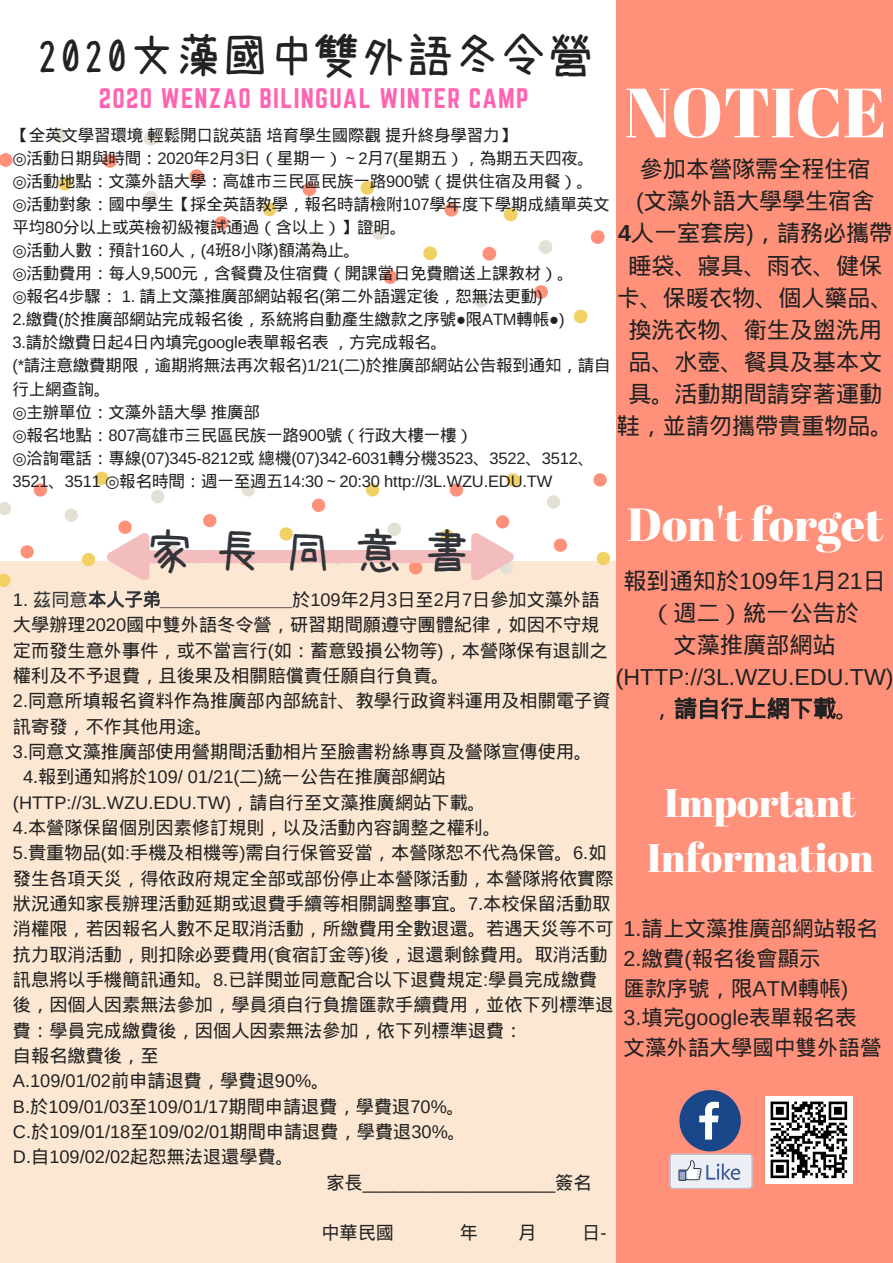
<style>
.page{position:relative;width:893px;height:1263px;background:#fff}
.page>*{position:absolute;margin:0;border:0;box-sizing:border-box;transform-origin:0 0}
.t1{font:69.53px "Abril Fatface";color:#fff}
.t2{font:46.35px "uzura font";color:#222}
.t3{font:46.35px "Abril Fatface";color:#fff}
.t4{font:46.35px "uzura font";letter-spacing:.5em;color:#31353a}
.t5{font:39.75px/55.1px "Abril Fatface";color:#fff;text-align:center}
.t6{font:24.83px "Norwester";letter-spacing:.05em;color:#ff63b1}
.t7{font:23.17px/32.1px "Droid Sans Fallback";letter-spacing:-.005em;color:#222;text-align:center}
.t8{font:23.17px "Arimo";color:#222}
.t9{font:21.52px/29.8px "Droid Sans Fallback";color:#222}
.t10{font:21.52px "Arimo";color:#222}
.t11{font:18.23px/25.3px "Droid Sans Fallback";color:#222}
.t12{font:18.23px "Arimo";color:#222}
.t13{font:700 18.23px "Arimo";color:#222}
.t14{font:16.58px/23.1px "Droid Sans Fallback";letter-spacing:-.01em;color:#222}
.t15{font:16.58px/23.1px "Arimo";letter-spacing:-.01em;color:#222}
.s1{font-family:"DejaVu Sans"}
.s2{font-family:"Arimo"}
.s3{font-family:"Liberation Sans"}
.s4{font-family:"Droid Sans Fallback"}
.s5{font-family:"Arimo";font-weight:700}
.s6{font-weight:400}
.s7{font-family:"Droid Sans Fallback";font-weight:400;color:#31353a}
.s8{font-family:"Droid Sans Fallback";font-weight:400;color:rgb(0 0 0/0)}
.s9{font-family:"Droid Sans Fallback";font-weight:400}
</style>
<div class="page">
<div style="left:616px;top:0;width:277px;height:1263px;background:#ff917b"></div>
<svg style="left:675px;top:697px;width:161px;height:22px"></svg>
<svg style="left:670px;top:1090px;width:82px;height:98px"></svg>
<svg style="left:679px;top:1171px;width:6px;height:9px"></svg>
<div style="left:680px;top:1172px;width:5px;height:8px;background:#9aabca"></div>
<div style="left:0;top:562px;width:615px;height:701px;background:#fce8d2"></div>
<svg style="left:0;top:502px;width:11px;height:13px"></svg>
<svg style="left:547px;top:495px;width:13px;height:14px"></svg>
<svg style="left:0;top:574px;width:10px;height:13px"></svg>
<svg style="left:597px;top:552px;width:13px;height:13px"></svg>
<svg style="left:20px;top:545px;width:14px;height:13px"></svg>
<svg style="left:34px;top:483px;width:13px;height:14px"></svg>
<svg style="left:554px;top:538px;width:13px;height:14px"></svg>
<svg style="left:593px;top:473px;width:14px;height:14px"></svg>
<svg style="left:308px;top:240px;width:15px;height:15px"></svg>
<svg style="left:372px;top:226px;width:14px;height:14px"></svg>
<svg style="left:474px;top:294px;width:14px;height:14px"></svg>
<svg style="left:144px;top:132px;width:14px;height:14px"></svg>
<svg style="left:144px;top:191px;width:14px;height:14px"></svg>
<svg style="left:52px;top:128px;width:14px;height:14px"></svg>
<svg style="left:538px;top:240px;width:15px;height:14px"></svg>
<svg style="left:423px;top:246px;width:14px;height:15px"></svg>
<svg style="left:503px;top:207px;width:15px;height:15px"></svg>
<svg style="left:58px;top:176px;width:14px;height:15px"></svg>
<svg style="left:262px;top:202px;width:15px;height:15px"></svg>
<svg style="left:573px;top:309px;width:15px;height:15px"></svg>
<svg style="left:214px;top:216px;width:15px;height:14px"></svg>
<svg style="left:444px;top:202px;width:15px;height:15px"></svg>
<svg style="left:0;top:153px;width:13px;height:14px"></svg>
<svg style="left:383px;top:270px;width:15px;height:14px"></svg>
<svg style="left:103px;top:154px;width:14px;height:14px"></svg>
<svg style="left:482px;top:246px;width:15px;height:15px"></svg>
<svg style="left:534px;top:285px;width:14px;height:14px"></svg>
<svg style="left:590px;top:230px;width:15px;height:14px"></svg>
<svg style="left:88px;top:590px;width:72px;height:18px"></svg>
<svg style="left:65px;top:472px;width:455px;height:108px"></svg>
<img style="left:765px;top:1097px;width:87px;height:86px">
<svg style="left:189px;top:149px;width:186px;height:48px"></svg>
<h2 class="t2" style="left:36px;top:32px;width:558px">2020文藻國中雙外語冬令營</h2>
<h3 class="t6" style="left:99px;top:87px;width:431px">2020 WENZAO BILINGUAL WINTER CAMP</h3>
<p class="t14" style="left:12px;top:123px;width:600px">【全英文學習環境輕鬆開口說英語培育學生國際觀提升終身學習力】<br><span class="s1">◎</span>活動日期與時間：<span class="s2">2020</span>年<span class="s2">2</span>月<span class="s2">3</span>日（星期一）～<span class="s2">2</span>月<span class="s2">7(</span>星期五），為期五天四夜。<span class="s1">◎</span>活動地點：文藻外語大學：高雄市三民區民族一路<span class="s2">900</span>號（提供住宿及用餐）。<span class="s1">◎</span>活動對象：國中學生【採全英語教學，報名時請檢附<span class="s2">107</span>學年度下學期成績單英文平均<span class="s2">80</span>分以上或英檢初級複試通過（含以上）】證明。<br><span class="s1">◎</span>活動人數：預計<span class="s2">160</span>人，<span class="s2">(4</span>班<span class="s2">8</span>小隊<span class="s2">)</span>額滿為止。<br><span class="s1">◎</span>活動費用：每人<span class="s2">9,500</span>元，含餐費及住宿費（開課當日免費贈送上課教材）。<br><span class="s1">◎</span>報名<span class="s2">4</span>步驟： <span class="s2">1.</span> 請上文藻推廣部網站報名<span class="s2">(</span>第二外語選定後，恕無法更動<span class="s2">)<br>2.</span>繳費<span class="s2">(</span>於推廣部網站完成報名後，系統將自動產生繳款之序號<span class="s3">●</span>限<span class="s2">ATM</span>轉帳<span class="s3">●</span><span class="s2">)<br>3.</span>請於繳費日起<span class="s2">4</span>日內填完<span class="s2">google</span>表單報名表，方完成報名。<br><span class="s2">(*</span>請注意繳費期限，逾期將無法再次報名<span class="s2">)1/21(</span>二<span class="s2">)</span>於推廣部網站公告報到通知，請自行上網查詢。<br><span class="s1">◎</span>主辦單位：文藻外語大學推廣部<br><span class="s1">◎</span>報名地點：<span class="s2">807</span>高雄市三民區民族一路<span class="s2">900</span>號（行政大樓一樓）</p>
<p class="t15" style="left:12px;top:446px;width:584px"><span class="s1">◎</span><span class="s4">洽詢電話：專線</span>(07)345-8212<span class="s4">或總機</span>(07)342-6031<span class="s4">轉分機</span>3523<span class="s4">、</span>3522<span class="s4">、</span>3512<span class="s4">、<br></span>3521<span class="s4">、</span>3511 <span class="s1">◎</span><span class="s4">報名時間：週一至週五</span>14:30<span class="s4">～</span>20:30 http://3L.WZU.EDU.TW</p>
<h1 class="t1" style="left:624px;top:64px;width:264px">NOTICE</h1>
<p class="t7" style="left:617px;top:152px;width:278px">參加本營隊需全程住宿<br><span class="s2">(</span>文藻外語大學學生宿舍<br><span class="s5">4</span>人一室套房<span class="s2">)</span>，請務必攜帶睡袋、寢具、雨衣、健保卡、保暖衣物、個人藥品、換洗衣物、衛生及盥洗用品、水壺、餐具及基本文具。活動期間請穿著運動鞋，並請勿攜帶貴重物品。</p>
<h2 class="t3" style="left:627px;top:492px;width:258px">Don't forget</h2>
<h2 class="t4" style="left:146px;top:529px;width:326px">家長同意書</h2>
<p class="t7" style="left:623px;top:564px;width:264px">報到通知於<span class="s2">109</span>年<span class="s2">1</span>月<span class="s2">21</span>日（週二）統一公告於<br>文藻推廣部網站</p>
<p class="t8" style="left:616px;top:664px;width:279px">(HTTP://3L.WZU.EDU.TW)</p>
<p class="t13" style="left:13px;top:590px;width:588px"><span class="s6">1.</span> <span class="s7">茲同意</span><span class="s8">本人子弟</span>_____________<span class="s9">於</span><span class="s6">109</span><span class="s9">年</span><span class="s6">2</span><span class="s9">月</span><span class="s6">3</span><span class="s9">日至</span><span class="s6">2</span><span class="s9">月</span><span class="s6">7</span><span class="s9">日參加文藻外語</span></p>
<p class="t11" style="left:13px;top:612px;width:588px">大學辦理<span class="s2">2020</span>國中雙外語冬令營，研習期間願遵守團體紀律，如因不守規</p>
<p class="t11" style="left:13px;top:637px;width:596px">定而發生意外事件，或不當言行<span class="s2">(</span>如：蓄意毀損公物等<span class="s2">)</span>，本營隊保有退訓之</p>
<p class="t11" style="left:13px;top:662px;width:438px">權利及不予退費，且後果及相關賠償責任願自行負責。</p>
<p class="t11" style="left:13px;top:688px;width:599px"><span class="s2">2.</span>同意所填報名資料作為推廣部內部統計、教學行政資料運用及相關電子資</p>
<p class="t11" style="left:13px;top:713px;width:202px">訊寄發，不作其他用途。</p>
<p class="t11" style="left:13px;top:738px;width:581px"><span class="s2">3.</span>同意文藻推廣部使用營期間活動相片至臉書粉絲專頁及營隊宣傳使用。</p>
<p class="t11" style="left:23px;top:764px;width:424px"><span class="s2">4.</span>報到通知將於<span class="s2">109/ 01/21(</span>二<span class="s2">)</span>統一公告在推廣部網站</p>
<p class="t12" style="left:13px;top:792px;width:475px">(HTTP://3L.WZU.EDU.TW)<span class="s4">，請自行至文藻推廣網站下載。</span></p>
<p class="t11" style="left:13px;top:814px;width:602px"><span class="s2">4.</span>本營隊保留個別因素修訂規則，以及活動內容調整之權利。<br><span class="s2">5.</span>貴重物品<span class="s2">(</span>如<span class="s2">:</span>手機及相機等<span class="s2">)</span>需自行保管妥當，本營隊恕不代為保管。<span class="s2">6.</span>如發生各項天災，得依政府規定全部或部份停止本營隊活動，本營隊將依實際狀況通知家長辦理活動延期或退費手續等相關調整事宜。<span class="s2">7.</span>本校保留活動取消權限，若因報名人數不足取消活動，所繳費用全數退還。若遇天災等不可抗力取消活動，則扣除必要費用<span class="s2">(</span>食宿訂金等<span class="s2">)</span>後，退還剩餘費用。取消活動訊息將以手機簡訊通知。<span class="s2">8.</span>已詳閱並同意配合以下退費規定<span class="s2">:</span>學員完成繳費後，因個人因素無法參加，學員須自行負擔匯款手續費用，並依下列標準退費：學員完成繳費後，因個人因素無法參加，依下列標準退費：<br>自報名繳費後，至</p>
<p class="t12" style="left:13px;top:1071px;width:318px">A.109/01/02<span class="s4">前申請退費，學費退</span>90%<span class="s4">。</span></p>
<p class="t12" style="left:13px;top:1096px;width:454px">B.<span class="s4">於</span>109/01/03<span class="s4">至</span>109/01/17<span class="s4">期間申請退費，學費退</span>70%<span class="s4">。</span></p>
<p class="t12" style="left:13px;top:1121px;width:455px">C.<span class="s4">於</span>109/01/18<span class="s4">至</span>109/02/01<span class="s4">期間申請退費，學費退</span>30%<span class="s4">。</span></p>
<p class="t12" style="left:13px;top:1147px;width:283px">D.<span class="s4">自</span>109/02/02<span class="s4">起恕無法退還學費。</span></p>
<p class="t12" style="left:326px;top:1172px;width:267px"><span class="s4">家長</span>___________________<span class="s4">簽名</span></p>
<p class="t11" style="left:321px;top:1219px;width:74px">中華民國</p>
<p class="t11" style="left:460px;top:1219px;width:20px">年</p>
<p class="t11" style="left:519px;top:1219px;width:20px">月</p>
<p class="t11" style="left:582px;top:1219px;width:26px">日<span class="s2">-</span></p>
<h3 class="t5" style="left:647px;top:774px;width:228px">Important<br>Information</h3>
<p class="t9" style="left:624px;top:913px;width:256px"><span class="s2">1.</span>請上文藻推廣部網站報名<br><span class="s2">2.</span>繳費<span class="s2">(</span>報名後會顯示<br>匯款序號，限<span class="s2">ATM</span>轉帳<span class="s2">)</span></p>
<p class="t10" style="left:624px;top:1006px;width:235px">3.<span class="s4">填完</span>google<span class="s4">表單報名表</span></p>
<p class="t9" style="left:624px;top:1032px;width:260px">文藻外語大學國中雙外語營</p>
</div>
